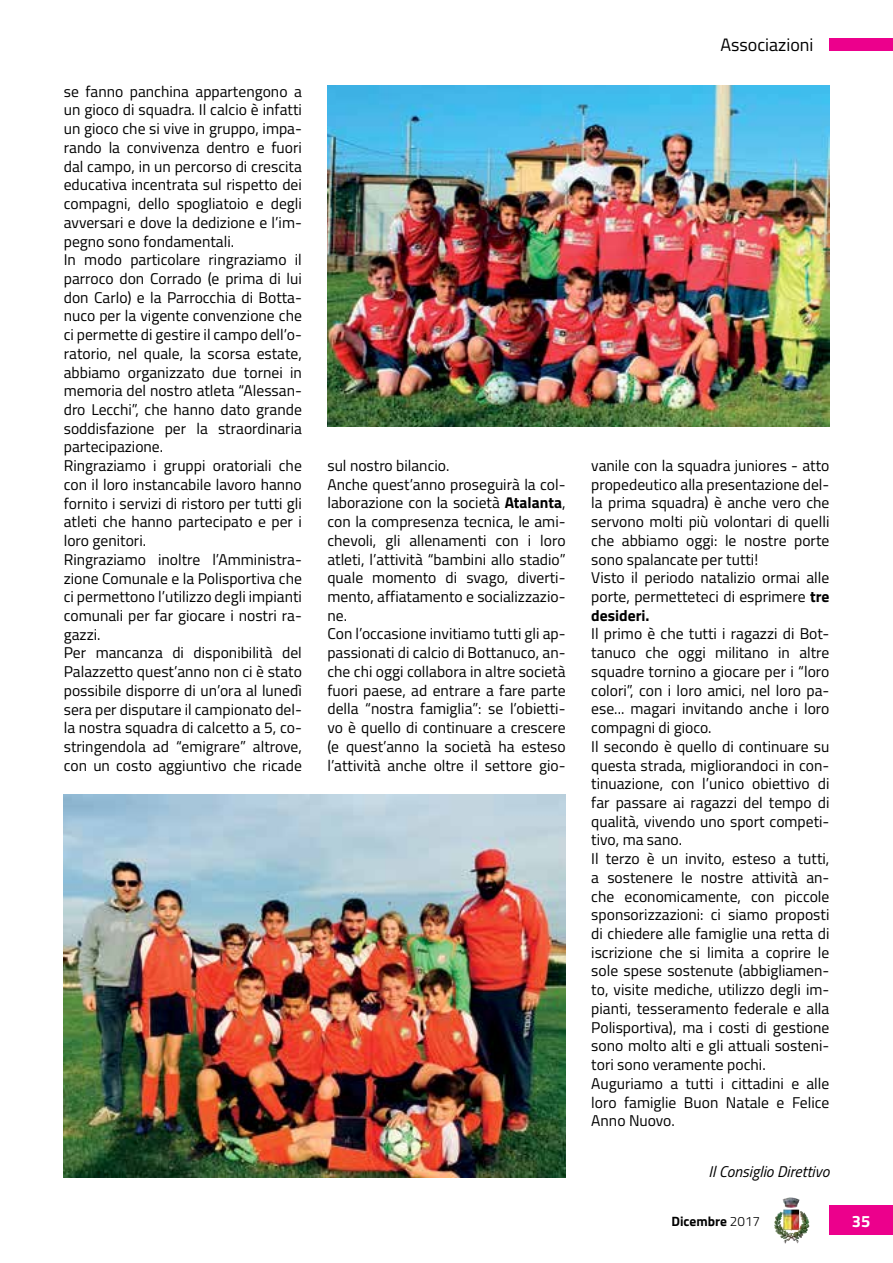
<style>
.page{position:relative;width:893px;height:1263px;background:#fff}
.page>*{position:absolute;margin:0;border:0;box-sizing:border-box;transform-origin:0 0}
.t1{font:18px "Titillium";color:#000}
.t2{font:700 16.5px "Titillium";color:#fff}
.t3{font:15.6px/18.8px "Titillium";color:#000}
.t4{font:italic 15.6px "Titillium";color:#000}
.t5{font:700 13.5px "Titillium";color:#000}
.s1{font-weight:700}
.s2{font-weight:300}
</style>
<div class="page">
<img style="left:782px;top:1197px;width:14px;height:11px">
<div style="left:829px;top:1205px;width:64px;height:30px;background:#ec008c"></div>
<div style="left:829px;top:38px;width:64px;height:13px;background:#ec008c"></div>
<img style="left:327px;top:85px;width:502px;height:342px">
<img style="left:64px;top:794px;width:502px;height:384px">
<p class="t3" style="left:64px;top:81px;width:240px">se fanno panchina appartengono a un gioco di squadra. Il calcio è infatti un gioco che si vive in gruppo, impa&shy;rando la convivenza dentro e fuori dal campo, in un percorso di crescita educativa incentrata sul rispetto dei compagni, dello spogliatoio e degli avversari e dove la dedizione e l’im&shy;pegno sono fondamentali.<br>In modo particolare ringraziamo il parroco don Corrado (e prima di lui don Carlo) e la Parrocchia di Botta&shy;nuco per la vigente convenzione che ci permette di gestire il campo dell’o&shy;ratorio, nel quale, la scorsa estate, abbiamo organizzato due tornei in memoria del nostro atleta “Alessan&shy;dro Lecchi”, che hanno dato grande soddisfazione per la straordinaria partecipazione.<br>Ringraziamo i gruppi oratoriali che con il loro instancabile lavoro hanno fornito i servizi di ristoro per tutti gli atleti che hanno partecipato e per i loro genitori.<br>Ringraziamo inoltre l’Amministra&shy;zione Comunale e la Polisportiva che ci permettono l’utilizzo degli impianti comunali per far giocare i nostri ra&shy;gazzi.<br>Per mancanza di disponibilità del Palazzetto quest’anno non ci è stato possibile disporre di un’ora al lunedì sera per disputare il campionato del&shy;la nostra squadra di calcetto a 5, co&shy;stringendola ad “emigrare” altrove, con un costo aggiuntivo che ricade</p>
<p class="t1" style="left:720px;top:31px;width:95px">Associazioni</p>
<p class="t3" style="left:327px;top:455px;width:240px">sul nostro bilancio.<br>Anche quest’anno proseguirà la col&shy;laborazione con la società <span class="s1">Atalanta</span>, con la compresenza tecnica, le ami&shy;chevoli, gli allenamenti con i loro atleti, l’attività “bambini allo stadio” quale momento di svago, diverti&shy;mento, affiatamento e socializzazio&shy;ne.<br>Con l’occasione invitiamo tutti gli ap&shy;passionati di calcio di Bottanuco, an&shy;che chi oggi collabora in altre società fuori paese, ad entrare a fare parte della “nostra famiglia”: se l’obietti&shy;vo è quello di continuare a crescere (e quest’anno la società ha esteso l’attività anche oltre il settore gio-</p>
<p class="t3" style="left:591px;top:455px;width:240px">vanile con la squadra juniores - atto propedeutico alla presentazione del&shy;la prima squadra) è anche vero che servono molti più volontari di quelli che abbiamo oggi: le nostre porte sono spalancate per tutti!<br>Visto il periodo natalizio ormai alle porte, permetteteci di esprimere <span class="s1">tre desideri.</span></p>
<p class="t3" style="left:591px;top:624px;width:240px">Il primo è che tutti i ragazzi di Bot&shy;tanuco che oggi militano in altre squadre tornino a giocare per i “loro colori”, con i loro amici, nel loro pa&shy;ese... magari invitando anche i loro compagni di gioco.<br>Il secondo è quello di continuare su questa strada, migliorandoci in con&shy;tinuazione, con l’unico obiettivo di far passare ai ragazzi del tempo di qualità, vivendo uno sport competi&shy;tivo, ma sano.<br>Il terzo è un invito, esteso a tutti, a sostenere le nostre attività an&shy;che economicamente, con piccole sponsorizzazioni: ci siamo proposti di chiedere alle famiglie una retta di iscrizione che si limita a coprire le sole spese sostenute (abbigliamen&shy;to, visite mediche, utilizzo degli im&shy;pianti, tesseramento federale e alla Polisportiva), ma i costi di gestione sono molto alti e gli attuali sosteni&shy;tori sono veramente pochi.<br>Auguriamo a tutti i cittadini e alle loro famiglie Buon Natale e Felice Anno Nuovo.</p>
<p class="t4" style="left:709px;top:1160px;width:122px">Il Consiglio Direttivo</p>
<p class="t5" style="left:671px;top:1210px;width:90px">Dicembre <span class="s2">2017</span></p>
<p class="t2" style="left:852px;top:1208px;width:20px">35</p>
</div>
